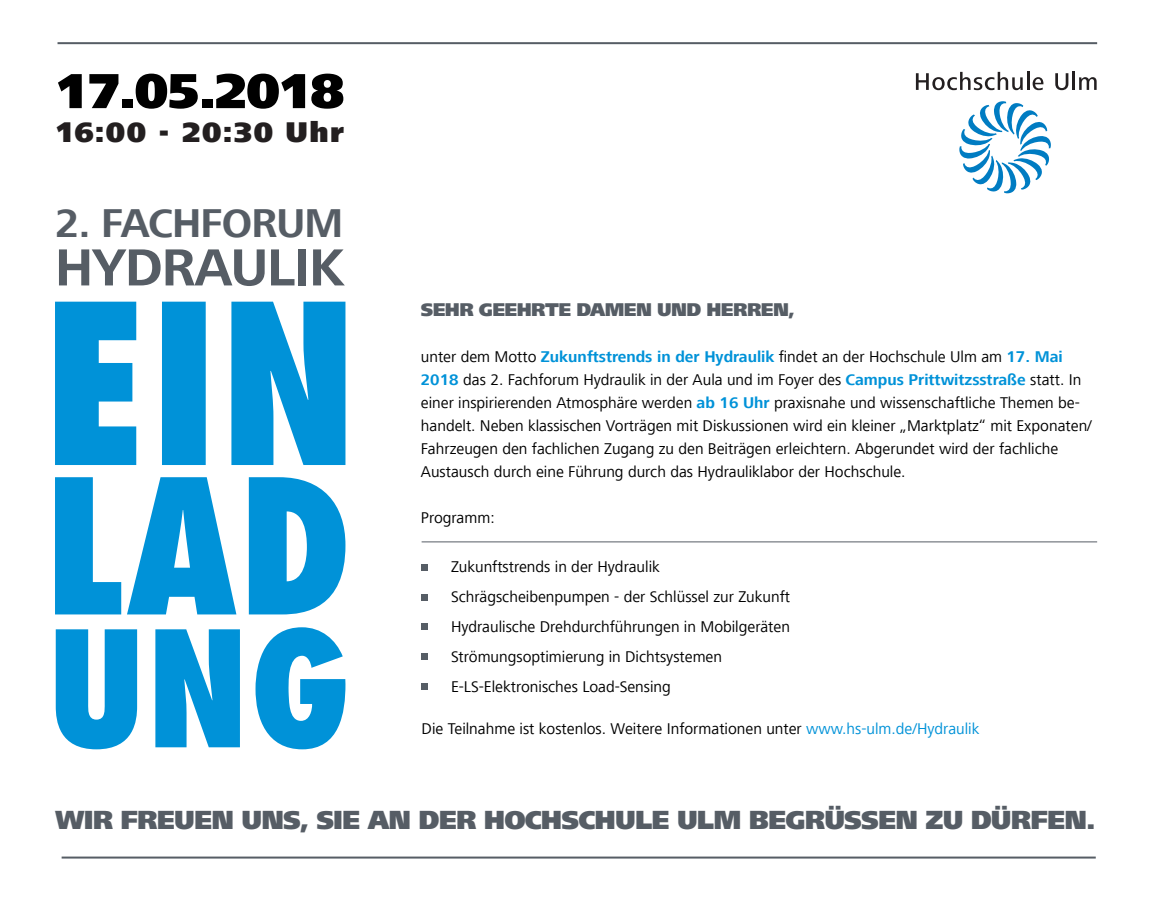
<style>
.page{position:relative;width:1150px;height:900px;background:#fff}
.page>*{position:absolute;margin:0;border:0;box-sizing:border-box;transform-origin:0 0}
.t1{font:700 54px "Frutiger Next LT";letter-spacing:-.02em;color:#565d65}
.t2{font:900 51px "Frutiger Next LT";letter-spacing:-.03em;color:#000}
.t3{font:700 41.4px "Frutiger Next LT";letter-spacing:-.02em;color:#565d65}
.t4{font:900 29.3px "Frutiger Next LT";letter-spacing:.04em;color:#231f20}
.t5{font:900 27px "Frutiger Next LT";letter-spacing:-.03em;color:#565d65}
.t6{font:900 19px "Frutiger Next LT";letter-spacing:-.03em;color:#565d65}
.t7{font:16px/23px "Frutiger Next LT";color:#000}
.s1{font-weight:700;color:#0092d8}
.s2{color:#0092d8}
</style>
<div class="page">
<div style="left:422px;top:564px;width:6px;height:7px;background:#565d65"></div>
<div style="left:422px;top:653px;width:6px;height:7px;background:#565d65"></div>
<svg style="left:422px;top:594px;width:6px;height:6px"></svg>
<svg style="left:422px;top:684px;width:6px;height:6px"></svg>
<svg style="left:422px;top:624px;width:6px;height:6px"></svg>
<hr style="left:62px;top:857px;width:1034px;height:2px;background:#565d65">
<hr style="left:58px;top:42px;width:1039px;height:2px;background:#565d65">
<hr style="left:422px;top:541px;width:675px;height:1px;background:#565d65">
<svg style="left:959px;top:101px;width:92px;height:92px"></svg>
<svg style="left:916px;top:72px;width:127px;height:18px"></svg>
<svg style="left:1055px;top:72px;width:42px;height:18px"></svg>
<svg style="left:55px;top:302px;width:290px;height:163px;fill:#0092d8"></svg>
<svg style="left:55px;top:477px;width:290px;height:137px"></svg>
<svg style="left:56px;top:627px;width:289px;height:122px"></svg>
<p class="t2" style="left:55px;top:62px;width:291px">17.05.2018</p>
<p class="t4" style="left:55px;top:115px;width:291px">16:00 - 20:30 Uhr</p>
<p class="t3" style="left:55px;top:201px;width:290px">2. FACHFORUM</p>
<p class="t1" style="left:55px;top:237px;width:291px">HYDRAULIK</p>
<p class="t6" style="left:421px;top:299px;width:375px">SEHR GEEHRTE DAMEN UND HERREN,</p>
<p class="t7" style="left:421px;top:345px;width:673px">unter dem Motto <span class="s1">Zukunftstrends in der Hydraulik</span> findet an der Hochschule Ulm am <span class="s1">17. Mai 2018</span> das 2. Fachforum Hydraulik in der Aula und im Foyer des <span class="s1">Campus Prittwitzsstraße</span> statt. In einer inspirierenden Atmosphäre werden <span class="s1">ab 16 Uhr</span> praxisnahe und wissenschaftliche Themen be&shy;handelt. Neben klassischen Vorträgen mit Diskussionen wird ein kleiner „Marktplatz“ mit Exponaten/ Fahrzeugen den fachlichen Zugang zu den Beiträgen erleichtern. Abgerundet wird der fachliche Austausch durch eine Führung durch das Hydrauliklabor der Hochschule.</p>
<p class="t7" style="left:421px;top:506px;width:75px">Programm:</p>
<p class="t7" style="left:451px;top:555px;width:210px">Zukunftstrends in der Hydraulik</p>
<p class="t7" style="left:451px;top:585px;width:341px">Schrägscheibenpumpen - der Schlüssel zur Zukunft</p>
<p class="t7" style="left:451px;top:615px;width:341px">Hydraulische Drehdurchführungen in Mobilgeräten</p>
<p class="t7" style="left:451px;top:645px;width:273px">Strömungsoptimierung in Dichtsystemen</p>
<p class="t7" style="left:451px;top:675px;width:221px">E-LS-Elektronisches Load-Sensing</p>
<p class="t7" style="left:422px;top:717px;width:559px">Die Teilnahme ist kostenlos. Weitere Informationen unter <span class="s2">www.hs-ulm.de/Hydraulik</span></p>
<p class="t5" style="left:55px;top:804px;width:1042px">WIR FREUEN UNS, SIE AN DER HOCHSCHULE ULM BEGRÜSSEN ZU DÜRFEN.</p>
</div>
